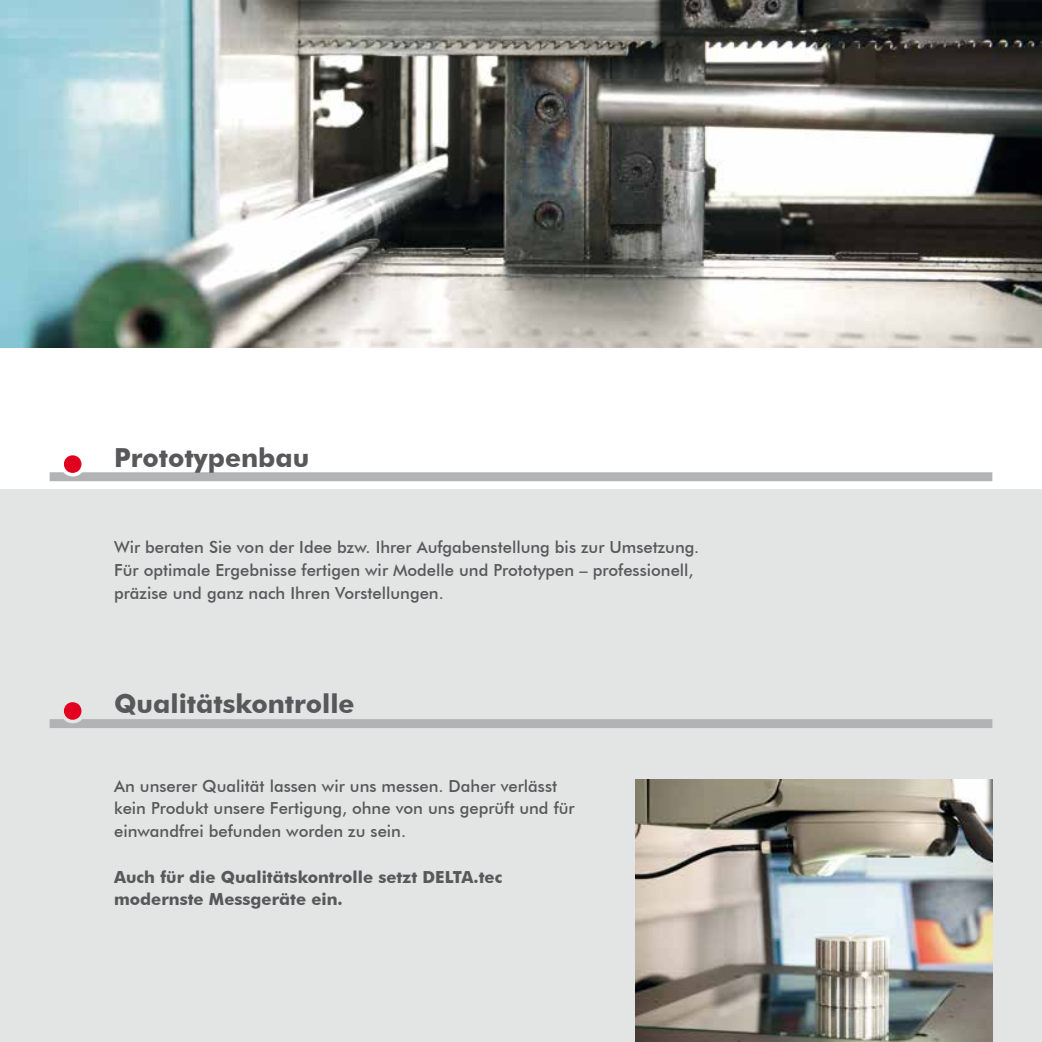
<style>
.page{position:relative;width:1042px;height:1042px;background:#fff}
.page>*{position:absolute;margin:0;border:0;box-sizing:border-box;transform-origin:0 0}
.t1{font:700 26.25px "Futura BT";color:#58585a}
.t2{font:500 16.62px/22.8px "Futura BT";color:#58585a}
.t3{font:700 16.62px/22.8px "Futura BT";color:#58585a}
</style>
<div class="page">
<div style="left:0;top:490px;width:1042px;height:552px;background:#e3e4e4"></div>
<img style="left:0;top:0;width:1042px;height:347px">
<svg style="left:50px;top:455px;width:942px;height:26px"></svg>
<svg style="left:50px;top:702px;width:942px;height:26px"></svg>
<img style="left:635px;top:779px;width:357px;height:263px">
<h1 class="t1" style="left:114px;top:441px;width:197px">Prototypenbau</h1>
<p class="t2" style="left:114px;top:536px;width:586px">Wir beraten Sie von der Idee bzw. Ihrer Aufgabenstellung bis zur Umsetzung.<br>Für optimale Ergebnisse fertigen wir Modelle und Prototypen – professionell, präzise und ganz nach Ihren Vorstellungen.</p>
<h1 class="t1" style="left:114px;top:688px;width:242px">Qualitätskontrolle</h1>
<p class="t2" style="left:114px;top:774px;width:462px">An unserer Qualität lassen wir uns messen. Daher verlässt kein Produkt unsere Fertigung, ohne von uns geprüft und für einwandfrei befunden worden zu sein.</p>
<p class="t3" style="left:114px;top:865px;width:390px">Auch für die Qualitätskontrolle setzt DELTA.tec modernste Messgeräte ein.</p>
</div>
